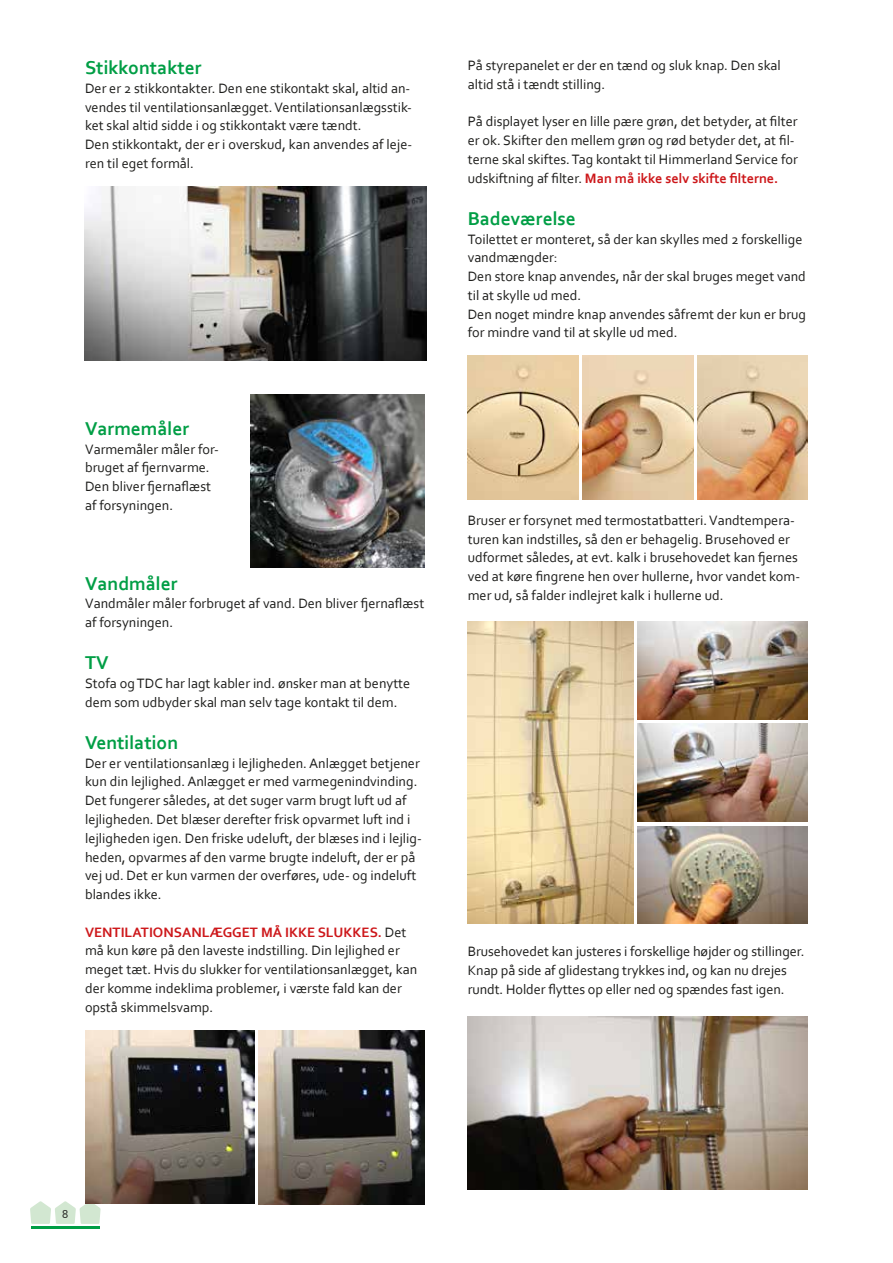
<style>
.page{position:relative;width:893px;height:1263px;background:#fff}
.page>*{position:absolute;margin:0;border:0;box-sizing:border-box;transform-origin:0 0}
.t1{font:700 19.5px "Corbel";color:#009e45}
.t2{font:14.25px/18.8px "Corbel";color:#1d1d1b}
.t3{font:12px "Corbel";color:#1d1d1b}
.s1{font-weight:700;color:#cd171a}
</style>
<div class="page">
<img style="left:251px;top:394px;width:173px;height:174px">
<hr style="left:31px;top:1226px;width:69px;height:3px;background:#009e45">
<svg style="left:30px;top:1201px;width:71px;height:23px"></svg>
<img style="left:84px;top:186px;width:342px;height:174px">
<img style="left:85px;top:1030px;width:169px;height:173px">
<img style="left:259px;top:1030px;width:165px;height:174px">
<img style="left:468px;top:355px;width:110px;height:145px">
<img style="left:583px;top:355px;width:110px;height:145px">
<img style="left:697px;top:355px;width:111px;height:145px">
<img style="left:468px;top:622px;width:166px;height:302px">
<img style="left:638px;top:622px;width:169px;height:98px">
<img style="left:638px;top:724px;width:169px;height:98px">
<img style="left:638px;top:826px;width:169px;height:98px">
<img style="left:468px;top:1016px;width:340px;height:174px">
<h1 class="t1" style="left:85px;top:55px;width:118px">Stikkontakter</h1>
<p class="t2" style="left:85px;top:78px;width:329px">Der er 2 stikkontakter. Den ene stikontakt skal, altid an&shy;vendes til ventilationsanlægget. Ventilationsanlægsstik&shy;ket skal altid sidde i og stikkontakt være tændt.<br>Den stikkontakt, der er i overskud, kan anvendes af leje&shy;ren til eget formål.</p>
<h1 class="t1" style="left:85px;top:416px;width:106px">Varmemåler</h1>
<p class="t2" style="left:85px;top:439px;width:135px">Varmemåler måler for&shy;bruget af fjernvarme.<br>Den bliver fjernaflæst af forsyningen.</p>
<h1 class="t1" style="left:85px;top:571px;width:94px">Vandmåler</h1>
<p class="t2" style="left:85px;top:594px;width:341px">Vandmåler måler forbruget af vand. Den bliver fjernaflæst af forsyningen.</p>
<h1 class="t1" style="left:85px;top:651px;width:25px">TV</h1>
<p class="t2" style="left:85px;top:674px;width:327px">Stofa og TDC har lagt kabler ind. ønsker man at benytte dem som udbyder skal man selv tage kontakt til dem.</p>
<h1 class="t1" style="left:85px;top:730px;width:95px">Ventilation</h1>
<p class="t2" style="left:85px;top:753px;width:338px">Der er ventilationsanlæg i lejligheden. Anlægget betjener kun din lejlighed. Anlægget er med varmegenindvinding.<br>Det fungerer således, at det suger varm brugt luft ud af lejligheden. Det blæser derefter frisk opvarmet luft ind i lejligheden igen. Den friske udeluft, der blæses ind i lejlig&shy;heden, opvarmes af den varme brugte indeluft, der er på vej ud. Det er kun varmen der overføres, ude- og indeluft blandes ikke.</p>
<p class="t2" style="left:85px;top:922px;width:334px"><span class="s1">VENTILATIONSANLÆGGET MÅ IKKE SLUKKES.</span> Det må kun køre på den laveste indstilling. Din lejlighed er meget tæt. Hvis du slukker for ventilationsanlægget, kan der komme indeklima problemer, i værste fald kan der opstå skimmelsvamp.</p>
<p class="t2" style="left:468px;top:56px;width:315px">På styrepanelet er der en tænd og sluk knap. Den skal altid stå i tændt stilling.</p>
<p class="t2" style="left:468px;top:112px;width:332px">På displayet lyser en lille pære grøn, det betyder, at filter er ok. Skifter den mellem grøn og rød betyder det, at fil&shy;terne skal skiftes. Tag kontakt til Himmerland Service for udskiftning af filter. <span class="s1">Man må ikke selv skifte filterne.</span></p>
<h1 class="t1" style="left:468px;top:206px;width:110px">Badeværelse</h1>
<p class="t2" style="left:468px;top:229px;width:340px">Toilettet er monteret, så der kan skylles med 2 forskellige vandmængder:<br>Den store knap anvendes, når der skal bruges meget vand til at skylle ud med.<br>Den noget mindre knap anvendes såfremt der kun er brug for mindre vand til at skylle ud med.</p>
<p class="t2" style="left:468px;top:510px;width:334px">Bruser er forsynet med termostatbatteri. Vandtempera&shy;turen kan indstilles, så den er behagelig. Brusehoved er udformet således, at evt. kalk i brusehovedet kan fjernes ved at køre fingrene hen over hullerne, hvor vandet kom&shy;mer ud, så falder indlejret kalk i hullerne ud.</p>
<p class="t2" style="left:468px;top:942px;width:338px">Brusehovedet kan justeres i forskellige højder og stillinger.<br>Knap på side af glidestang trykkes ind, og kan nu drejes rundt. Holder flyttes op eller ned og spændes fast igen.</p>
<p class="t3" style="left:62px;top:1207px;width:8px">8</p>
</div>
